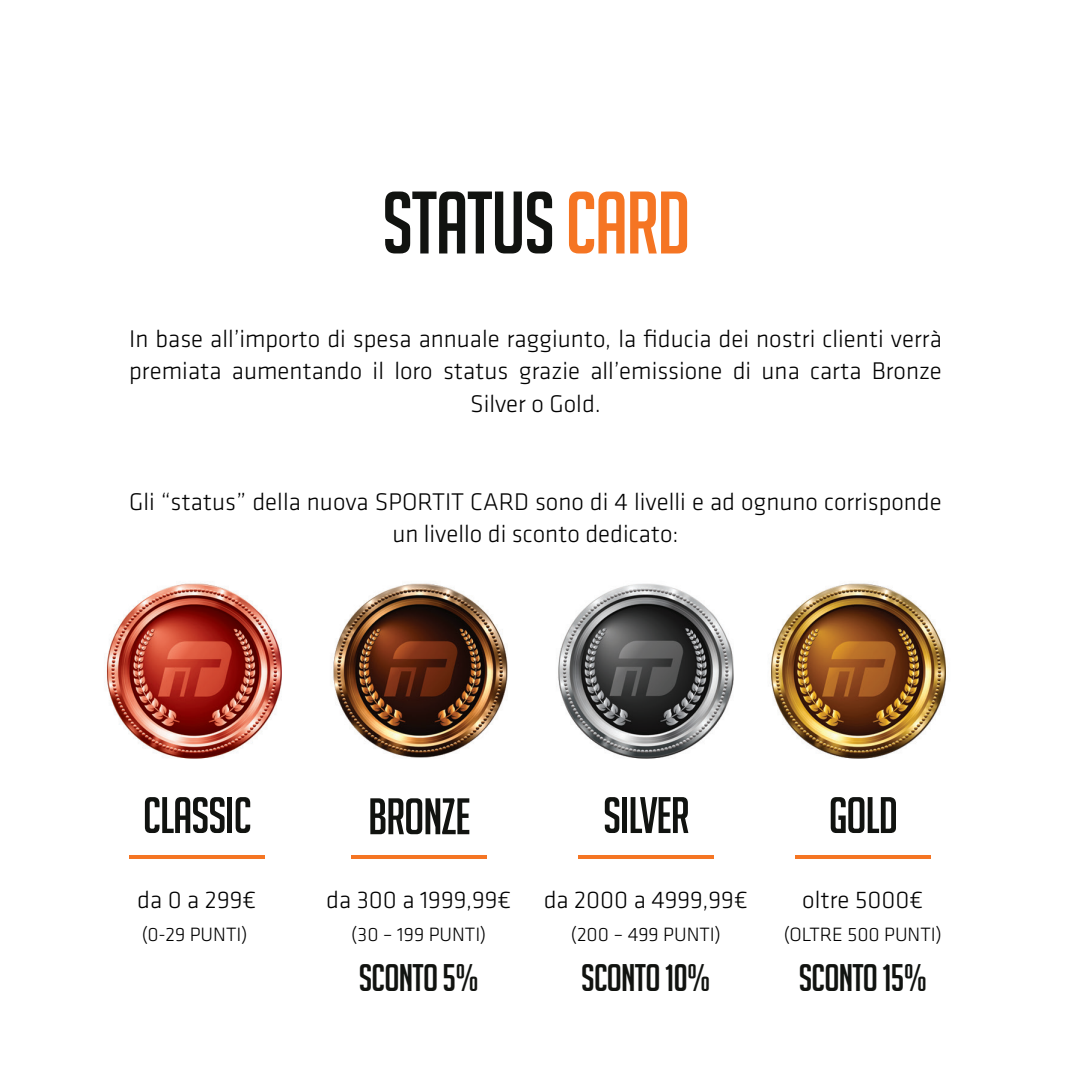
<style>
.page{position:relative;width:1071px;height:1092px;background:#fff}
.page>*{position:absolute;margin:0;border:0;box-sizing:border-box;transform-origin:0 0}
.t1{font:86.25px "Big Noodle Titling";letter-spacing:-.02em;color:#111310}
.t2{font:50px "Big Noodle Titling";letter-spacing:-.02em;color:#111310}
.t3{font:37.5px "Big Noodle Titling";letter-spacing:-.02em;color:#111310}
.t4{font:300 25px/32.5px "Klavika";color:#000;text-align:center}
.t5{font:300 20px "Klavika";color:#000}
.s1{color:#f57523}
</style>
<div class="page">
<img style="left:106px;top:583px;width:840px;height:276px">
<hr style="left:129px;top:855px;width:135px;height:3px;background:#f57523">
<hr style="left:351px;top:855px;width:135px;height:3px;background:#f57523">
<hr style="left:578px;top:855px;width:135px;height:3px;background:#f57523">
<hr style="left:795px;top:855px;width:135px;height:3px;background:#f57523">
<h1 class="t1" style="left:382px;top:176px;width:310px">STATUS <span class="s1">CARD</span></h1>
<p class="t4" style="left:129px;top:323px;width:814px">In base all’importo di spesa annuale raggiunto, la fiducia dei nostri clienti verrà premiata aumentando il loro status grazie all’emissione di una carta Bronze<br>Silver o Gold.</p>
<p class="t4" style="left:129px;top:485px;width:813px">Gli “status” della nuova SPORTIT CARD sono di 4 livelli e ad ognuno corrisponde un livello di sconto dedicato:</p>
<h2 class="t2" style="left:143px;top:788px;width:110px">CLASSIC</h2>
<p class="t4" style="left:137px;top:883px;width:121px">da 0 a 299€</p>
<p class="t5" style="left:142px;top:923px;width:107px">(0-29 PUNTI)</p>
<h2 class="t2" style="left:368px;top:789px;width:104px">BRONZE</h2>
<p class="t4" style="left:326px;top:883px;width:187px">da 300 a 1999,99€</p>
<p class="t5" style="left:351px;top:923px;width:136px">(30 – 199 PUNTI)</p>
<h3 class="t3" style="left:359px;top:957px;width:121px">SCONTO 5%</h3>
<h2 class="t2" style="left:603px;top:788px;width:88px">SILVER</h2>
<p class="t4" style="left:543px;top:883px;width:205px">da 2000 a 4999,99€</p>
<p class="t5" style="left:570px;top:923px;width:152px">(200 – 499 PUNTI)</p>
<h3 class="t3" style="left:581px;top:957px;width:130px">SCONTO 10%</h3>
<h2 class="t2" style="left:828px;top:788px;width:71px">GOLD</h2>
<p class="t4" style="left:802px;top:883px;width:122px">oltre 5000€</p>
<p class="t5" style="left:783px;top:923px;width:159px">(OLTRE 500 PUNTI)</p>
<h3 class="t3" style="left:798px;top:957px;width:130px">SCONTO 15%</h3>
</div>
